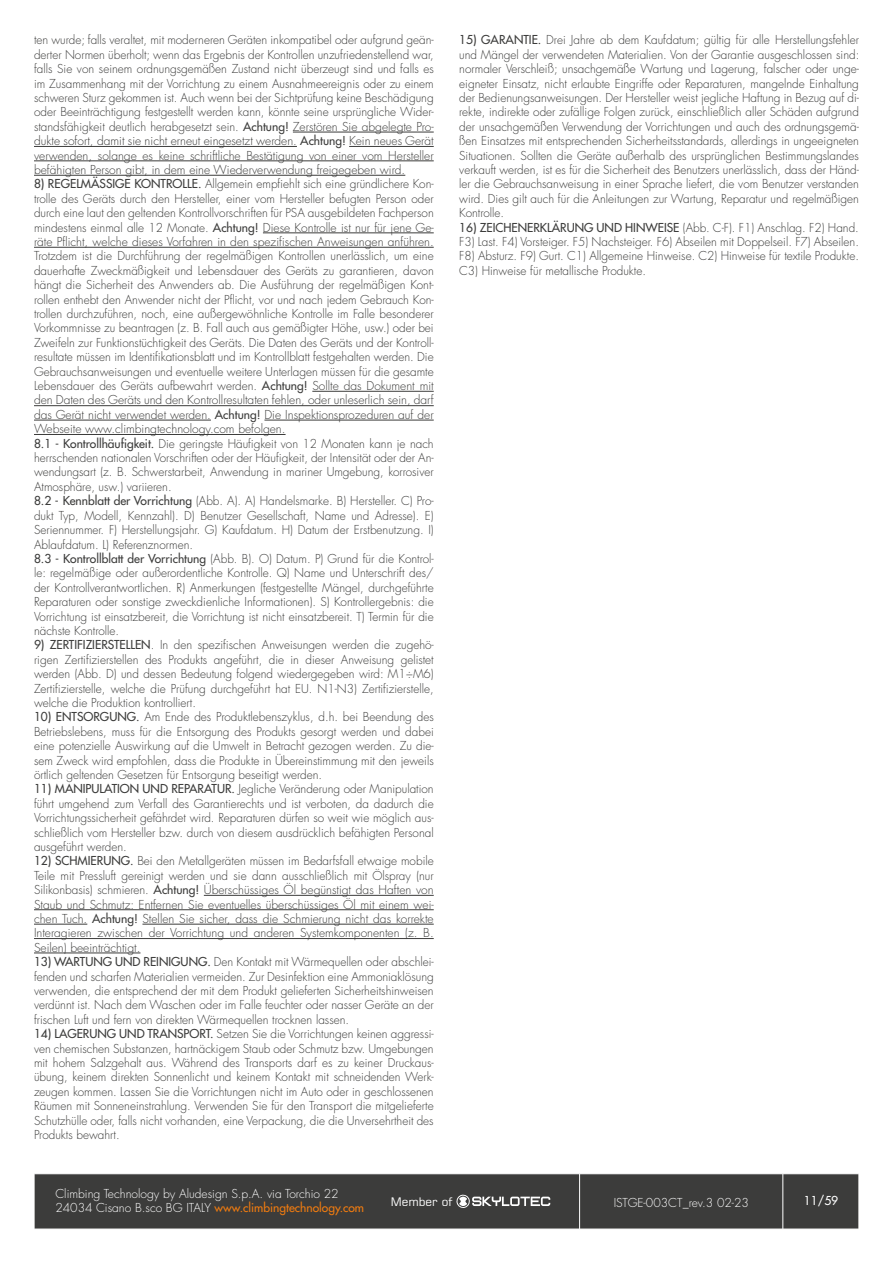
<style>
.page{position:relative;width:893px;height:1263px;background:#fff}
.page>*{position:absolute;margin:0;border:0;box-sizing:border-box;transform-origin:0 0}
.t1{font:300 12px/14.4px "Futura LTW1 G";color:#3c3c3b;text-align:justify}
.t2{font:300 12px/14.4px "Futura LTW1 G";color:#fff}
.t3{font:500 12px "Futura LTW1 G";color:#fff}
.t4{font:11.7px "Square 721 BT";color:#fff}
.s1{font-weight:500}
.s2{font-weight:500;color:#ef7b10}
</style>
<div class="page">
<div style="left:35px;top:1174px;width:824px;height:55px;background:#3c3c3b"></div>
<hr style="left:579px;top:1174px;width:1px;height:55px;background:#fff">
<hr style="left:782px;top:1174px;width:1px;height:55px;background:#fff">
<svg style="left:456px;top:1194px;width:94px;height:15px"></svg>
<hr style="left:293px;top:132px;width:141px;height:1px;background:#3c3c3b">
<hr style="left:34px;top:146px;width:263px;height:1px;background:#3c3c3b">
<hr style="left:349px;top:146px;width:85px;height:1px;background:#3c3c3b">
<hr style="left:34px;top:161px;width:400px;height:1px;background:#3c3c3b">
<hr style="left:34px;top:175px;width:371px;height:1px;background:#3c3c3b">
<hr style="left:263px;top:233px;width:171px;height:1px;background:#3c3c3b">
<hr style="left:34px;top:247px;width:400px;height:1px;background:#3c3c3b">
<hr style="left:312px;top:391px;width:122px;height:1px;background:#3c3c3b">
<hr style="left:34px;top:405px;width:400px;height:1px;background:#3c3c3b">
<hr style="left:34px;top:420px;width:177px;height:1px;background:#3c3c3b">
<hr style="left:264px;top:420px;width:170px;height:1px;background:#3c3c3b">
<hr style="left:34px;top:434px;width:252px;height:1px;background:#3c3c3b">
<hr style="left:204px;top:895px;width:230px;height:1px;background:#3c3c3b">
<hr style="left:34px;top:909px;width:400px;height:1px;background:#3c3c3b">
<hr style="left:34px;top:924px;width:53px;height:1px;background:#3c3c3b">
<hr style="left:142px;top:924px;width:292px;height:1px;background:#3c3c3b">
<hr style="left:34px;top:938px;width:400px;height:1px;background:#3c3c3b">
<hr style="left:34px;top:953px;width:106px;height:1px;background:#3c3c3b">
<p class="t1" style="left:34px;top:32px;width:401px">ten wurde; falls veraltet, mit moderneren Geräten inkompatibel oder aufgrund geän&shy;derter Normen überholt; wenn das Ergebnis der Kontrollen unzufriedenstellend war, falls Sie von seinem ordnungsgemäßen Zustand nicht überzeugt sind und falls es im Zusammenhang mit der Vorrichtung zu einem Ausnahmeereignis oder zu einem schweren Sturz gekommen ist. Auch wenn bei der Sichtprüfung keine Beschädigung oder Beeinträchtigung festgestellt werden kann, könnte seine ursprüngliche Wider&shy;standsfähigkeit deutlich herabgesetzt sein. <span class="s1">Achtung!</span> Zerstören Sie abgelegte Pro&shy;dukte sofort, damit sie nicht erneut eingesetzt werden. <span class="s1">Achtung!</span> Kein neues Gerät verwenden, solange es keine schriftliche Bestätigung von einer vom Hersteller befähigten Person gibt, in dem eine Wiederverwendung freigegeben wird.</p>
<p class="t1" style="left:34px;top:176px;width:401px;text-align:left"><span class="s1">8) REGELMÄSSIGE KONTROLLE.</span> Allgemein empfiehlt sich eine gründlichere Kon&shy;trolle des Geräts durch den Hersteller, einer vom Hersteller befugten Person oder durch eine laut den geltenden Kontrollvorschriften für PSA ausgebildeten Fachperson mindestens einmal alle 12 Monate. <span class="s1">Achtung!</span> Diese Kontrolle ist nur für jene Ge&shy;räte Pflicht, welche dieses Vorfahren in den spezifischen Anweisungen anführen.<br>Trotzdem ist die Durchführung der regelmäßigen Kontrollen unerlässlich, um eine dauerhafte Zweckmäßigkeit und Lebensdauer des Geräts zu garantieren, davon hängt die Sicherheit des Anwenders ab. Die Ausführung der regelmäßigen Kont&shy;rollen enthebt den Anwender nicht der Pflicht, vor und nach jedem Gebrauch Kon&shy;trollen durchzuführen, noch, eine außergewöhnliche Kontrolle im Falle besonderer Vorkommnisse zu beantragen (z. B. Fall auch aus gemäßigter Höhe, usw.) oder bei Zweifeln zur Funktionstüchtigkeit des Geräts. Die Daten des Geräts und der Kontroll&shy;resultate müssen im Identifikationsblatt und im Kontrollblatt festgehalten werden. Die Gebrauchsanweisungen und eventuelle weitere Unterlagen müssen für die gesamte Lebensdauer des Geräts aufbewahrt werden. <span class="s1">Achtung!</span> Sollte das Dokument mit den Daten des Geräts und den Kontrollresultaten fehlen, oder unleserlich sein, darf das Gerät nicht verwendet werden. <span class="s1">Achtung!</span> Die Inspektionsprozeduren auf der Webseite www.climbingtechnology.com befolgen.<br><span class="s1">8.1 - Kontrollhäufigkeit.</span> Die geringste Häufigkeit von 12 Monaten kann je nach herrschenden nationalen Vorschriften oder der Häufigkeit, der Intensität oder der An&shy;wendungsart (z. B. Schwerstarbeit, Anwendung in mariner Umgebung, korrosiver Atmosphäre, usw.) variieren.<br><span class="s1">8.2 - Kennblatt der Vorrichtung</span> (Abb. A). A) Handelsmarke. B) Hersteller. C) Pro&shy;dukt Typ, Modell, Kennzahl). D) Benutzer Gesellschaft, Name und Adresse). E)<br>Seriennummer. F) Herstellungsjahr. G) Kaufdatum. H) Datum der Erstbenutzung. I)<br>Ablaufdatum. L) Referenznormen.<br><span class="s1">8.3 - Kontrollblatt der Vorrichtung</span> (Abb. B). O) Datum. P) Grund für die Kontrol&shy;le: regelmäßige oder außerordentliche Kontrolle. Q) Name und Unterschrift des/ der Kontrollverantwortlichen. R) Anmerkungen (festgestellte Mängel, durchgeführte Reparaturen oder sonstige zweckdienliche Informationen). S) Kontrollergebnis: die Vorrichtung ist einsatzbereit, die Vorrichtung ist nicht einsatzbereit. T) Termin für die nächste Kontrolle.</p>
<p class="t1" style="left:34px;top:637px;width:401px"><span class="s1">9) ZERTIFIZIERSTELLEN</span>. In den spezifischen Anweisungen werden die zugehö&shy;rigen Zertifizierstellen des Produkts angeführt, die in dieser Anweisung gelistet werden (Abb. D) und dessen Bedeutung folgend wiedergegeben wird: M1÷M6)<br>Zertifizierstelle, welche die Prüfung durchgeführt hat EU. N1-N3) Zertifizierstelle, welche die Produktion kontrolliert.</p>
<p class="t1" style="left:34px;top:709px;width:401px"><span class="s1">10) ENTSORGUNG.</span> Am Ende des Produktlebenszyklus, d.h. bei Beendung des Betriebslebens, muss für die Entsorgung des Produkts gesorgt werden und dabei eine potenzielle Auswirkung auf die Umwelt in Betracht gezogen werden. Zu die&shy;sem Zweck wird empfohlen, dass die Produkte in Übereinstimmung mit den jeweils örtlich geltenden Gesetzen für Entsorgung beseitigt werden.</p>
<p class="t1" style="left:34px;top:781px;width:401px"><span class="s1">11) MANIPULATION UND REPARATUR.</span> Jegliche Veränderung oder Manipulation führt umgehend zum Verfall des Garantierechts und ist verboten, da dadurch die Vorrichtungssicherheit gefährdet wird. Reparaturen dürfen so weit wie möglich aus&shy;schließlich vom Hersteller bzw. durch von diesem ausdrücklich befähigten Personal ausgeführt werden.</p>
<p class="t1" style="left:34px;top:853px;width:401px"><span class="s1">12) SCHMIERUNG.</span> Bei den Metallgeräten müssen im Bedarfsfall etwaige mobile Teile mit Pressluft gereinigt werden und sie dann ausschließlich mit Ölspray (nur Silikonbasis) schmieren. <span class="s1">Achtung!</span> Überschüssiges Öl begünstigt das Haften von Staub und Schmutz: Entfernen Sie eventuelles überschüssiges Öl mit einem wei&shy;chen Tuch. <span class="s1">Achtung!</span> Stellen Sie sicher, dass die Schmierung nicht das korrekte Interagieren zwischen der Vorrichtung und anderen Systemkomponenten (z. B.<br>Seilen) beeinträchtigt.</p>
<p class="t1" style="left:34px;top:954px;width:401px"><span class="s1">13) WARTUNG UND REINIGUNG.</span> Den Kontakt mit Wärmequellen oder abschlei&shy;fenden und scharfen Materialien vermeiden. Zur Desinfektion eine Ammoniaklösung verwenden, die entsprechend der mit dem Produkt gelieferten Sicherheitshinweisen verdünnt ist. Nach dem Waschen oder im Falle feuchter oder nasser Geräte an der frischen Luft und fern von direkten Wärmequellen trocknen lassen.</p>
<p class="t1" style="left:34px;top:1026px;width:401px"><span class="s1">14) LAGERUNG UND TRANSPORT.</span> Setzen Sie die Vorrichtungen keinen aggressi&shy;ven chemischen Substanzen, hartnäckigem Staub oder Schmutz bzw. Umgebungen mit hohem Salzgehalt aus. Während des Transports darf es zu keiner Druckaus&shy;übung, keinem direkten Sonnenlicht und keinem Kontakt mit schneidenden Werk&shy;zeugen kommen. Lassen Sie die Vorrichtungen nicht im Auto oder in geschlossenen Räumen mit Sonneneinstrahlung. Verwenden Sie für den Transport die mitgelieferte Schutzhülle oder, falls nicht vorhanden, eine Verpackung, die die Unversehrtheit des Produkts bewahrt.</p>
<p class="t1" style="left:459px;top:32px;width:402px"><span class="s1">15) GARANTIE.</span> Drei Jahre ab dem Kaufdatum; gültig für alle Herstellungsfehler und Mängel der verwendeten Materialien. Von der Garantie ausgeschlossen sind: normaler Verschleiß; unsachgemäße Wartung und Lagerung, falscher oder unge&shy;eigneter Einsatz, nicht erlaubte Eingriffe oder Reparaturen, mangelnde Einhaltung der Bedienungsanweisungen. Der Hersteller weist jegliche Haftung in Bezug auf di&shy;rekte, indirekte oder zufällige Folgen zurück, einschließlich aller Schäden aufgrund der unsachgemäßen Verwendung der Vorrichtungen und auch des ordnungsgemä&shy;ßen Einsatzes mit entsprechenden Sicherheitsstandards, allerdings in ungeeigneten Situationen. Sollten die Geräte außerhalb des ursprünglichen Bestimmungslandes verkauft werden, ist es für die Sicherheit des Benutzers unerlässlich, dass der Händ&shy;ler die Gebrauchsanweisung in einer Sprache liefert, die vom Benutzer verstanden wird. Dies gilt auch für die Anleitungen zur Wartung, Reparatur und regelmäßigen Kontrolle.</p>
<p class="t1" style="left:459px;top:219px;width:401px"><span class="s1">16) ZEICHENERKLÄRUNG UND HINWEISE</span> (Abb. C-F). F1) Anschlag. F2) Hand.<br>F3) Last. F4) Vorsteiger. F5) Nachsteiger. F6) Abseilen mit Doppelseil. F7) Abseilen.<br>F8) Absturz. F9) Gurt. C1) Allgemeine Hinweise. C2) Hinweise für textile Produkte.<br>C3) Hinweise für metallische Produkte.</p>
<p class="t2" style="left:55px;top:1185px;width:310px">Climbing Technology by Aludesign S.p.A. via Torchio 22<br>24034 Cisano B.sco BG ITALY <span class="s2">www.climbingtechnology.com</span></p>
<p class="t4" style="left:391px;top:1194px;width:63px">Member of</p>
<p class="t2" style="left:614px;top:1194px;width:137px">ISTGE-003CT_rev.3 02-23</p>
<p class="t3" style="left:804px;top:1191px;width:36px">11/59</p>
</div>
